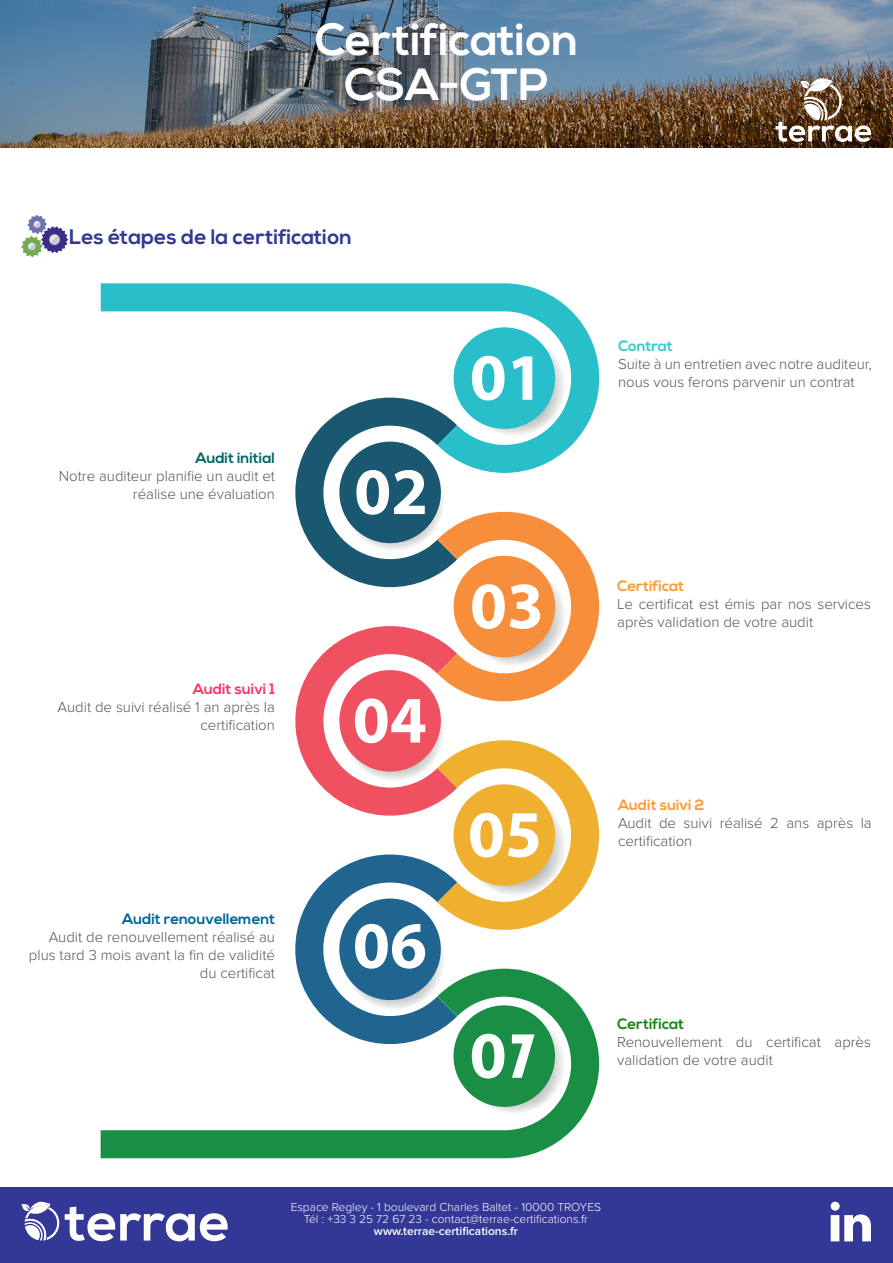
<style>
.page{position:relative;width:893px;height:1263px;background:#fff}
.page>*{position:absolute;margin:0;border:0;box-sizing:border-box;transform-origin:0 0}
.t1{font:700 45px "Nexa";color:#fff}
.t2{font:700 21px "Nexa";color:#333894}
.t3{font:300 15px/18px "Proxima Nova";color:#575656}
.t4{font:700 15px "Nexa";color:#f93}
.t5{font:700 15px "Nexa";color:#069}
.t6{font:700 15px "Nexa";color:#066}
.t7{font:700 15px "Nexa";color:#f36}
.t8{font:700 15px "Nexa";color:#16870f}
.t9{font:700 15px "Nexa";color:#3cc}
.t10{font:300 12px "Proxima Nova";color:#fff}
.t11{font:600 12px "Proxima Nova";color:#fff}
</style>
<div class="page">
<img style="left:0;top:0;width:893px;height:148px">
<img style="left:776px;top:78px;width:96px;height:64px">
<svg style="left:21px;top:215px;width:47px;height:42px"></svg>
<svg style="left:101px;top:283px;width:496px;height:73px"></svg>
<img style="left:464px;top:335px;width:101px;height:21px">
<div style="left:454px;top:327px;width:101px;height:102px;background:#28beca;border-radius:50%"></div>
<svg style="left:101px;top:1078px;width:497px;height:80px"></svg>
<img style="left:464px;top:1078px;width:101px;height:36px">
<div style="left:453px;top:1005px;width:102px;height:102px;background:#1a8e44;border-radius:50%"></div>
<svg style="left:295px;top:356px;width:304px;height:722px"></svg>
<div style="left:0;top:1188px;width:893px;height:75px;background:#333795"></div>
<svg style="left:21px;top:1202px;width:207px;height:39px"></svg>
<svg style="left:831px;top:1202px;width:40px;height:39px"></svg>
<p class="t1" style="left:315px;top:14px;width:265px">Certification</p>
<p class="t1" style="left:344px;top:59px;width:206px">CSA-GTP</p>
<p class="t2" style="left:69px;top:224px;width:284px">Les étapes de la certification</p>
<p class="t6" style="left:195px;top:449px;width:81px">Audit initial</p>
<p class="t3" style="left:59px;top:467px;width:218px;text-align:right">Notre auditeur planifie un audit et réalise une évaluation</p>
<p class="t7" style="left:193px;top:680px;width:84px">Audit suivi 1</p>
<p class="t3" style="left:58px;top:698px;width:219px;text-align:right">Audit de suivi réalisé 1 an après la certification</p>
<p class="t5" style="left:122px;top:910px;width:154px">Audit renouvellement</p>
<p class="t3" style="left:29px;top:928px;width:247px;text-align:right">Audit de renouvellement réalisé au plus tard 3 mois avant la fin de validité du certificat</p>
<p class="t9" style="left:618px;top:337px;width:56px">Contrat</p>
<p class="t3" style="left:618px;top:355px;width:255px">Suite à un entretien avec notre auditeur, nous vous ferons parvenir un contrat</p>
<p class="t4" style="left:617px;top:577px;width:68px">Certificat</p>
<p class="t3" style="left:617px;top:595px;width:255px">Le certificat est émis par nos services après validation de votre audit</p>
<p class="t4" style="left:618px;top:796px;width:88px">Audit suivi 2</p>
<p class="t3" style="left:618px;top:814px;width:255px">Audit de suivi réalisé 2 ans après la certification</p>
<p class="t8" style="left:617px;top:1015px;width:68px">Certificat</p>
<p class="t3" style="left:617px;top:1033px;width:255px">Renouvellement du certificat après validation de votre audit</p>
<p class="t10" style="left:291px;top:1200px;width:312px">Espace Regley - 1 boulevard Charles Baltet - 10000 TROYES</p>
<p class="t10" style="left:304px;top:1212px;width:286px">Tél : +33 3 25 72 67 23 - contact@terrae-certifications.fr</p>
<p class="t11" style="left:374px;top:1224px;width:145px">www.terrae-certifications.fr</p>
</div>
